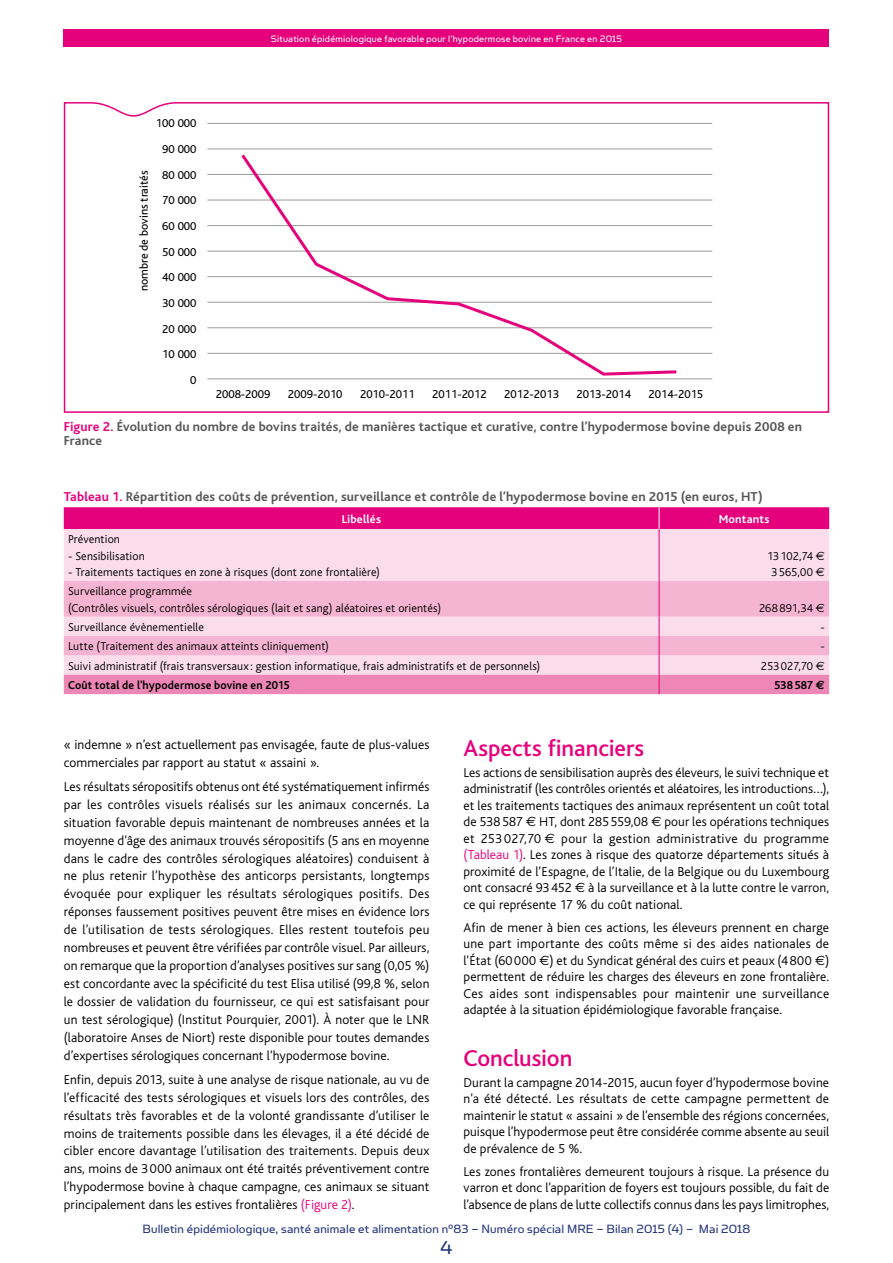
<style>
.page{position:relative;width:893px;height:1263px;background:#fff}
.page>*{position:absolute;margin:0;border:0;box-sizing:border-box;transform-origin:0 0}
.t1{font:500 24px "Bliss";color:#e5007c}
.t2{font:21px "Simian Text Orangutan";color:#23357b}
.t3{font:300 13.5px/17.9px "Bliss";letter-spacing:.005em;color:#000;text-align:justify}
.t4{font:700 13.5px/13.5px "Bliss";letter-spacing:.01em;color:#565655}
.t5{font:13.5px "Simian Text Orangutan";letter-spacing:.01em;color:#23357b}
.t6{font:300 12px/16.2px "Bliss";letter-spacing:.01em;color:#000;text-align:center}
.t7{font:12px "Bliss";color:#000}
.t8{font:700 12px "Bliss";letter-spacing:.015em;color:#000;scale:.96 1}
.t9{font:700 12px "Bliss";letter-spacing:.015em;color:#fff}
.t10{font:10.5px "Simian Text Orangutan";letter-spacing:.02em;color:#fff}
.s1{color:#e5007c}
.s2{font-family:"Euro Sans";font-weight:400}
.s3{font-family:"Euro Sans"}
</style>
<div class="page">
<div style="left:64px;top:30px;width:765px;height:17px;background:#e5007c"></div>
<div style="left:64px;top:529px;width:765px;height:52px;background:#fadceb"></div>
<div style="left:64px;top:581px;width:765px;height:36px;background:#f5b4d2"></div>
<div style="left:64px;top:507px;width:765px;height:22px;background:#e5007c"></div>
<hr style="left:659px;top:529px;width:1px;height:52px;background:#e5007c">
<hr style="left:659px;top:581px;width:1px;height:36px;background:#e5007c">
<svg style="left:64px;top:617px;width:765px;height:77px;background:#f5bcd7"></svg>
<svg style="left:63px;top:102px;width:767px;height:311px"></svg>
<p class="t10" style="left:271px;top:33px;width:353px">Situation épidémiologique favorable pour l’hypodermose bovine en France en 2015</p>
<p class="t7" style="left:138px;top:291px;width:122px;rotate:-90deg">nombre de bovins traités</p>
<p class="t7" style="left:156px;top:117px;width:42px">100 000</p>
<p class="t7" style="left:162px;top:143px;width:36px">90 000</p>
<p class="t7" style="left:162px;top:168px;width:36px">80 000</p>
<p class="t7" style="left:162px;top:194px;width:36px">70 000</p>
<p class="t7" style="left:162px;top:220px;width:36px">60 000</p>
<p class="t7" style="left:162px;top:245px;width:36px">50 000</p>
<p class="t7" style="left:162px;top:271px;width:36px">40 000</p>
<p class="t7" style="left:162px;top:297px;width:36px">30 000</p>
<p class="t7" style="left:162px;top:322px;width:36px">20 000</p>
<p class="t7" style="left:162px;top:348px;width:36px">10 000</p>
<p class="t7" style="left:190px;top:374px;width:8px">0</p>
<p class="t7" style="left:216px;top:387px;width:56px">2008-2009</p>
<p class="t7" style="left:288px;top:387px;width:56px">2009-2010</p>
<p class="t7" style="left:360px;top:387px;width:56px">2010-2011</p>
<p class="t7" style="left:432px;top:387px;width:56px">2011-2012</p>
<p class="t7" style="left:504px;top:387px;width:56px">2012-2013</p>
<p class="t7" style="left:576px;top:387px;width:56px">2013-2014</p>
<p class="t7" style="left:649px;top:387px;width:56px">2014-2015</p>
<p class="t4" style="left:64px;top:420px;width:740px"><span class="s1">Figure 2.</span> Évolution du nombre de bovins traités, de manières tactique et curative, contre l’hypodermose bovine depuis 2008 en<br>France</p>
<p class="t4" style="left:64px;top:490px;width:700px"><span class="s1">Tableau 1.</span> Répartition des coûts de prévention, surveillance et contrôle de l’hypodermose bovine en 2015 (en euros, HT)</p>
<p class="t9" style="left:342px;top:513px;width:41px">Libellés</p>
<p class="t9" style="left:719px;top:513px;width:52px">Montants</p>
<p class="t6" style="left:68px;top:532px;width:54px">Prévention</p>
<p class="t6" style="left:68px;top:548px;width:78px">- Sensibilisation</p>
<p class="t6" style="left:68px;top:564px;width:313px">- Traitements tactiques en zone à risques (dont zone frontalière)</p>
<p class="t6" style="left:767px;top:548px;width:59px">13102,74 <span class="s2">€<br></span>3565,00 <span class="s2">€</span></p>
<p class="t6" style="left:68px;top:583px;width:375px;text-align:left">Surveillance programmée<br>(Contrôles visuels, contrôles sérologiques (lait et sang) aléatoires et orientés)</p>
<p class="t6" style="left:759px;top:600px;width:67px">268891,34 <span class="s2">€</span></p>
<p class="t6" style="left:68px;top:619px;width:137px">Surveillance évènementielle</p>
<p class="t6" style="left:821px;top:619px;width:6px">-</p>
<p class="t6" style="left:68px;top:638px;width:262px">Lutte (Traitement des animaux atteints cliniquement)</p>
<p class="t6" style="left:821px;top:638px;width:6px">-</p>
<p class="t6" style="left:68px;top:658px;width:474px">Suivi administratif (frais transversaux : gestion informatique, frais administratifs et de personnels)</p>
<p class="t6" style="left:761px;top:658px;width:66px">253027,70 <span class="s2">€</span></p>
<p class="t8" style="left:68px;top:679px;width:233px">Coût total de l'hypodermose bovine en 2015</p>
<p class="t8" style="left:774px;top:679px;width:55px">538587 <span class="s3">€</span></p>
<p class="t3" style="left:64px;top:736px;width:367px">« indemne » n’est actuellement pas envisagée, faute de plus-values commerciales par rapport au statut « assaini ».</p>
<p class="t3" style="left:64px;top:778px;width:367px">Les résultats séropositifs obtenus ont été systématiquement infirmés par les contrôles visuels réalisés sur les animaux concernés. La situation favorable depuis maintenant de nombreuses années et la moyenne d’âge des animaux trouvés séropositifs (5 ans en moyenne dans le cadre des contrôles sérologiques aléatoires) conduisent à ne plus retenir l’hypothèse des anticorps persistants, longtemps évoquée pour expliquer les résultats sérologiques positifs. Des réponses faussement positives peuvent être mises en évidence lors de l’utilisation de tests sérologiques. Elles restent toutefois peu nombreuses et peuvent être vérifiées par contrôle visuel. Par ailleurs, on remarque que la proportion d’analyses positives sur sang (0,05 %) est concordante avec la spécificité du test Elisa utilisé (99,8 %, selon le dossier de validation du fournisseur, ce qui est satisfaisant pour un test sérologique) (Institut Pourquier, 2001). À noter que le LNR (laboratoire Anses de Niort) reste disponible pour toutes demandes d’expertises sérologiques concernant l’hypodermose bovine.</p>
<p class="t3" style="left:64px;top:1071px;width:367px">Enfin, depuis 2013, suite à une analyse de risque nationale, au vu de l’efficacité des tests sérologiques et visuels lors des contrôles, des résultats très favorables et de la volonté grandissante d’utiliser le moins de traitements possible dans les élevages, il a été décidé de cibler encore davantage l’utilisation des traitements. Depuis deux ans, moins de 3000 animaux ont été traités préventivement contre l’hypodermose bovine à chaque campagne, ces animaux se situant principalement dans les estives frontalières <span class="s1">(Figure 2)</span>.</p>
<h1 class="t1" style="left:463px;top:735px;width:182px">Aspects financiers</h1>
<p class="t3" style="left:463px;top:764px;width:367px;line-height:16.5px">Les actions de sensibilisation auprès des éleveurs, le suivi technique et administratif (les contrôles orientés et aléatoires, les introductions…), et les traitements tactiques des animaux représentent un coût total de 538587 <span class="s2">€</span> HT, dont 285559,08 <span class="s2">€</span> pour les opérations techniques et 253 027,70 <span class="s2">€</span> pour la gestion administrative du programme <span class="s1">(Tableau 1)</span>. Les zones à risque des quatorze départements situés à proximité de l’Espagne, de l’Italie, de la Belgique ou du Luxembourg ont consacré 93452 <span class="s2">€</span> à la surveillance et à la lutte contre le varron, ce qui représente 17 % du coût national.</p>
<p class="t3" style="left:463px;top:919px;width:367px;line-height:16.5px">Afin de mener à bien ces actions, les éleveurs prennent en charge une part importante des coûts même si des aides nationales de l’État (60000 <span class="s2">€</span>) et du Syndicat général des cuirs et peaux (4800 <span class="s2">€</span>) permettent de réduire les charges des éleveurs en zone frontalière.<br>Ces aides sont indispensables pour maintenir une surveillance adaptée à la situation épidémiologique favorable française.</p>
<h1 class="t1" style="left:463px;top:1046px;width:110px">Conclusion</h1>
<p class="t3" style="left:463px;top:1074px;width:367px;line-height:16.5px">Durant la campagne 2014-2015, aucun foyer d’hypodermose bovine n’a été détecté. Les résultats de cette campagne permettent de maintenir le statut « assaini » de l’ensemble des régions concernées, puisque l’hypodermose peut être considérée comme absente au seuil de prévalence de 5 %.</p>
<p class="t3" style="left:463px;top:1163px;width:367px;line-height:16.5px">Les zones frontalières demeurent toujours à risque. La présence du varron et donc l’apparition de foyers est toujours possible, du fait de l’absence de plans de lutte collectifs connus dans les pays limitrophes,</p>
<p class="t5" style="left:142px;top:1221px;width:609px">Bulletin épidémiologique, santé animale et alimentation n°83 – Numéro spécial MRE – Bilan 2015 (4) – Mai 2018</p>
<h2 class="t2" style="left:440px;top:1236px;width:14px">4</h2>
</div>
